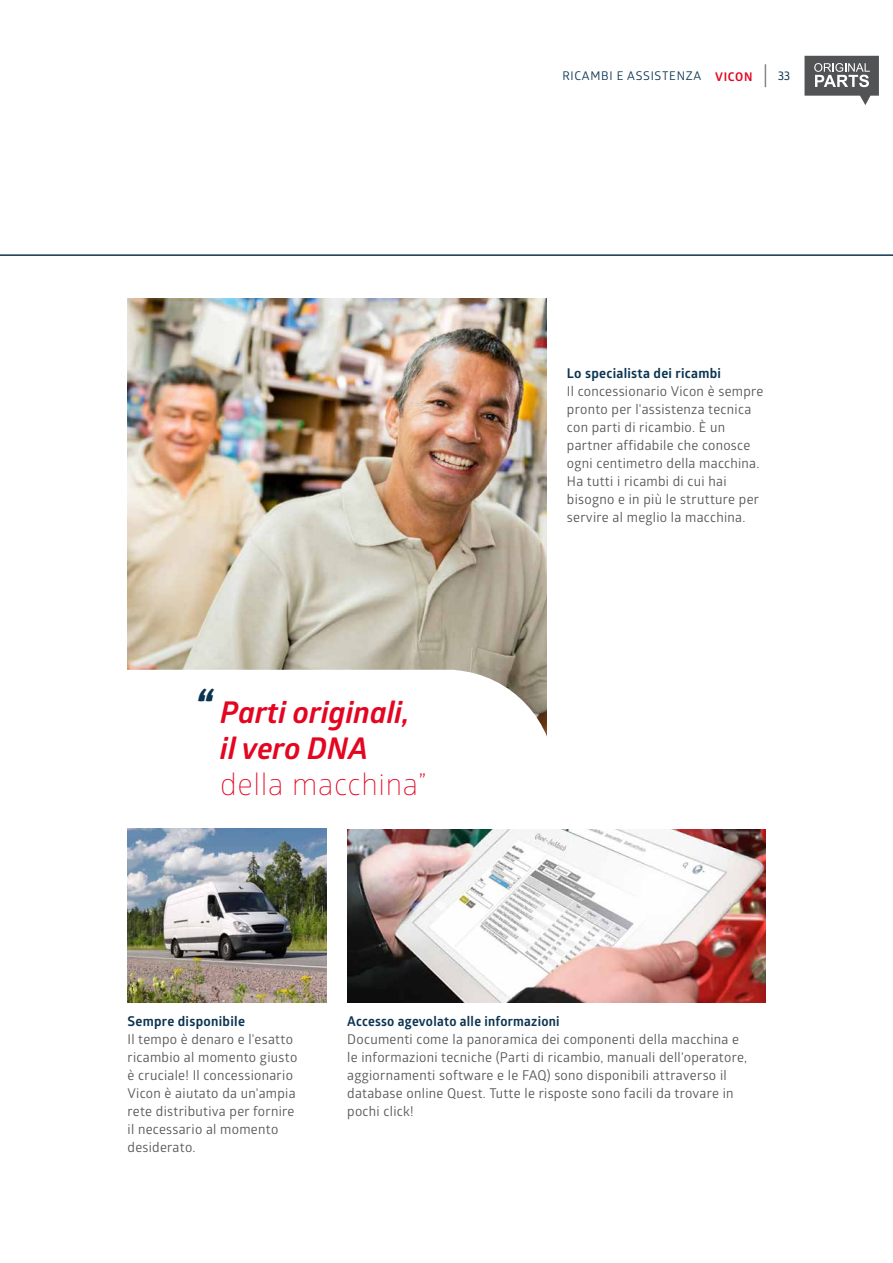
<style>
.page{position:relative;width:893px;height:1263px;background:#fff}
.page>*{position:absolute;margin:0;border:0;box-sizing:border-box;transform-origin:0 0}
.t1{font:italic 700 30px/36px "Glober";color:#e40521;text-align:center}
.t2{font:300 30px "Glober";letter-spacing:.02em;color:#e40521}
.t3{font:13.5px/18px "Glober";letter-spacing:.02em;color:#575756}
.t4{font:700 13.5px "Glober";letter-spacing:.02em;color:#0c3451}
.t5{font:12px "Glober";letter-spacing:.06em;color:#0c3451}
.t6{font:12px "Ruda";color:#0c3451}
.s1{font-weight:700;color:#e40521}
.s2{font-size:48px;color:#0c3451}
</style>
<div class="page">
<img style="left:128px;top:298px;width:418px;height:372px">
<svg style="left:127px;top:670px;width:428px;height:289px"></svg>
<img style="left:128px;top:828px;width:198px;height:175px">
<img style="left:347px;top:830px;width:418px;height:173px">
<hr style="left:0;top:254px;width:893px;height:2px;background:#0c3451">
<svg style="left:804px;top:56px;width:75px;height:49px"></svg>
<svg style="left:765px;top:64px;width:1px;height:23px"></svg>
<p class="t5" style="left:562px;top:68px;width:192px">RICAMBI E ASSISTENZA <span class="s1">VICON</span></p>
<p class="t6" style="left:778px;top:70px;width:14px">33</p>
<h1 class="t1" style="left:194px;top:694px;width:217px"><span class="s2">“</span> Parti originali, il vero DNA</h1>
<h1 class="t2" style="left:220px;top:764px;width:208px">della macchina”</h1>
<p class="t4" style="left:567px;top:364px;width:156px">Lo specialista dei ricambi</p>
<p class="t3" style="left:567px;top:382px;width:198px">Il concessionario Vicon è sempre pronto per l'assistenza tecnica con parti di ricambio. È un partner affidabile che conosce ogni centimetro della macchina.<br>Ha tutti i ricambi di cui hai bisogno e in più le strutture per servire al meglio la macchina.</p>
<p class="t4" style="left:128px;top:1012px;width:119px">Sempre disponibile</p>
<p class="t3" style="left:128px;top:1030px;width:171px">Il tempo è denaro e l'esatto ricambio al momento giusto è cruciale! Il concessionario<br>Vicon è aiutato da un'ampia rete distributiva per fornire il necessario al momento desiderato.</p>
<p class="t4" style="left:347px;top:1012px;width:214px">Accesso agevolato alle informazioni</p>
<p class="t3" style="left:347px;top:1030px;width:401px">Documenti come la panoramica dei componenti della macchina e le informazioni tecniche (Parti di ricambio, manuali dell'operatore, aggiornamenti software e le FAQ) sono disponibili attraverso il database online Quest. Tutte le risposte sono facili da trovare in pochi click!</p>
</div>
